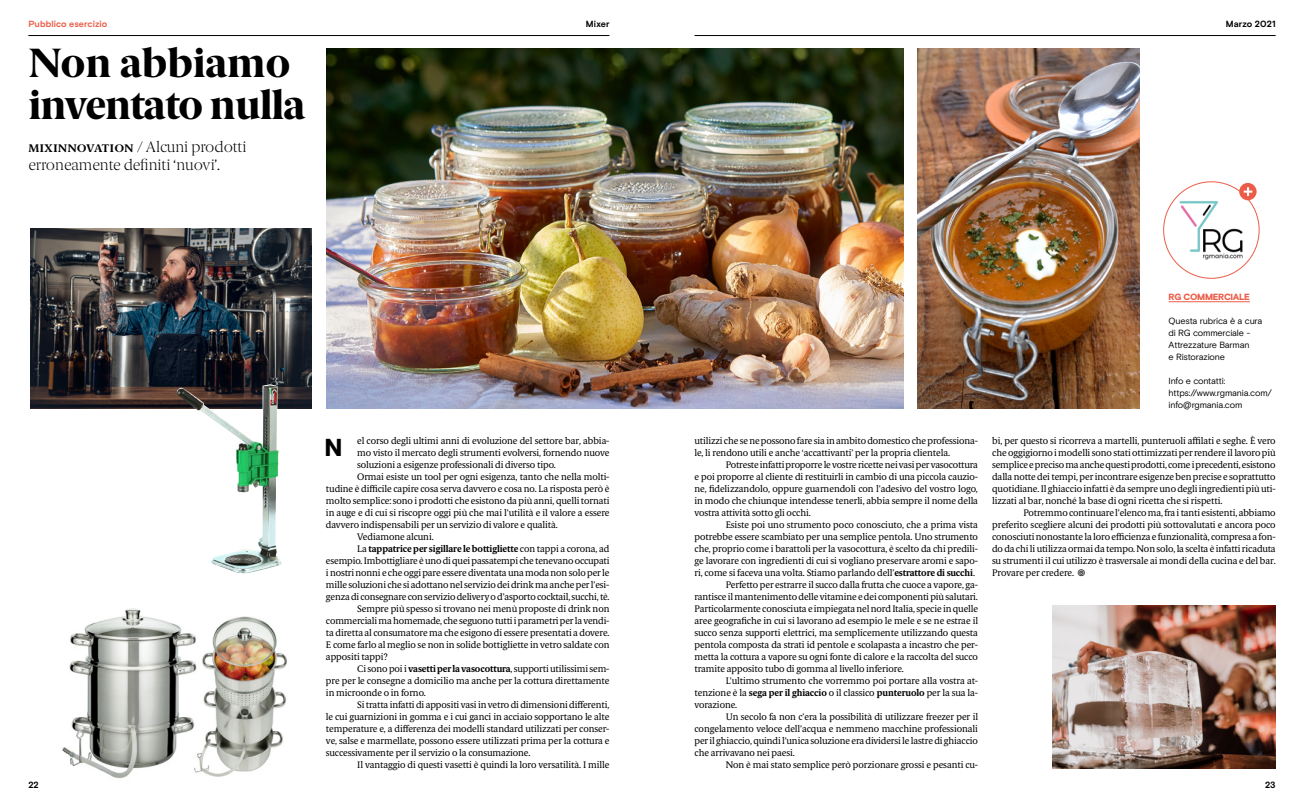
<style>
.page{position:relative;width:1304px;height:808px;background:#fff}
.page>*{position:absolute;margin:0;border:0;box-sizing:border-box;transform-origin:0 0}
.TITOLO_41_42_Berling{font:800 41px/42px "Berlingske Serif";letter-spacing:-.02em;color:#000}
.TXT-Capolettera{font:900 24.5px "Basis Grotesque Pro";color:#000}
.SOMMARIO_14_16_Berli{font:300 15px/18px "Berlingske Serif";color:#000}
.TXT-Corrente_9_5_12{font:9.5px/12px "Berlingske Serif Tx";letter-spacing:-.01em;color:#000;text-align:justify}
.TXT-Capolettera-2{font:9.5px/12px "Berlingske Serif Tx";letter-spacing:-.01em;color:#000;text-align:justify}
.TXT_Box_Basis_9_12{font:9px/12px "Basis Grotesque Pro";letter-spacing:-.02em;color:#000}
.t1{font:700 9px "Basis Grotesque Pro";letter-spacing:.01em;color:#000}
.t2{font:700 9px "Basis Grotesque Pro";letter-spacing:.01em;color:#eb5d48}
.t3{font:900 9px "Basis Grotesque Pro";letter-spacing:-.035em;color:#eb5d48}
.s1{font-family:"Berlingske Serif D Bd";font-weight:400}
.s2{font-weight:700}
</style>
<div class="page">
<img style="left:1164px;top:182px;width:95px;height:96px">
<hr style="left:28px;top:35px;width:581px;height:1px;background:#000">
<hr style="left:694px;top:35px;width:582px;height:1px;background:#000">
<hr style="left:1169px;top:301px;width:81px;height:1px;background:#eb5d48">
<img style="left:327px;top:48px;width:577px;height:360px">
<img style="left:918px;top:48px;width:221px;height:360px">
<svg style="left:1239px;top:183px;width:18px;height:17px"></svg>
<img style="left:62px;top:608px;width:225px;height:171px">
<img style="left:1052px;top:605px;width:224px;height:163px">
<img style="left:31px;top:228px;width:281px;height:180px">
<img style="left:176px;top:384px;width:106px;height:190px">
<p class="t2" style="left:28px;top:19px;width:80px">Pubblico esercizio</p>
<p class="t1" style="left:586px;top:19px;width:25px">Mixer</p>
<p class="t1" style="left:1226px;top:19px;width:51px">Marzo 2021</p>
<p class="TITOLO_41_42_Berling" style="left:28px;top:42px;width:279px">Non abbiamo inventato nulla</p>
<p class="SOMMARIO_14_16_Berli" style="left:28px;top:137px;width:220px"><span class="s1">mixinnovation</span> / Alcuni prodotti erroneamente definiti ‘nuovi’.</p>
<p class="TXT-Capolettera" style="left:324px;top:433px;width:20px">N</p>
<p class="TXT-Capolettera-2" style="left:357px;top:435px;width:254px">el corso degli ultimi anni di evoluzione del settore bar, abbia&shy;mo visto il mercato degli strumenti evolversi, fornendo nuove soluzioni a esigenze professionali di diverso tipo.</p>
<p class="TXT-Corrente_9_5_12" style="left:326px;top:471px;width:285px;text-indent:31px">Ormai esiste un tool per ogni esigenza, tanto che nella molti&shy;tudine è difficile capire cosa serva davvero e cosa no. La risposta però è molto semplice: sono i prodotti che esistono da più anni, quelli tornati in auge e di cui si riscopre oggi più che mai l’utilità e il valore a essere davvero indispensabili per un servizio di valore e qualità.</p>
<p class="TXT-Corrente_9_5_12" style="left:357px;top:531px;width:78px">Vediamone alcuni.</p>
<p class="TXT-Corrente_9_5_12" style="left:326px;top:543px;width:285px;text-indent:31px">La <span class="s2">tappatrice per sigillare le bottigliette</span> con tappi a corona, ad esempio. Imbottigliare è uno di quei passatempi che tenevano occupati i nostri nonni e che oggi pare essere diventata una moda non solo per le mille soluzioni che si adottano nel servizio dei drink ma anche per l’esi&shy;genza di consegnare con servizio delivery o d’asporto cocktail, succhi, tè.</p>
<p class="TXT-Corrente_9_5_12" style="left:326px;top:603px;width:285px;text-indent:31px">Sempre più spesso si trovano nei menù proposte di drink non commerciali ma homemade, che seguono tutti i parametri per la vendi&shy;ta diretta al consumatore ma che esigono di essere presentati a dovere.<br>E come farlo al meglio se non in solide bottigliette in vetro saldate con appositi tappi?</p>
<p class="TXT-Corrente_9_5_12" style="left:326px;top:663px;width:285px;text-indent:31px">Ci sono poi i <span class="s2">vasetti per la vasocottura</span>, supporti utilissimi sem&shy;pre per le consegne a domicilio ma anche per la cottura direttamente in microonde o in forno.</p>
<p class="TXT-Corrente_9_5_12" style="left:326px;top:699px;width:285px;text-indent:31px">Si tratta infatti di appositi vasi in vetro di dimensioni differenti, le cui guarnizioni in gomma e i cui ganci in acciaio sopportano le alte temperature e, a differenza dei modelli standard utilizzati per conser&shy;ve, salse e marmellate, possono essere utilizzati prima per la cottura e successivamente per il servizio o la consumazione.</p>
<p class="TXT-Corrente_9_5_12" style="left:357px;top:759px;width:254px">Il vantaggio di questi vasetti è quindi la loro versatilità. I mille</p>
<p class="TXT-Corrente_9_5_12" style="left:694px;top:435px;width:285px">utilizzi che se ne possono fare sia in ambito domestico che professiona&shy;le, li rendono utili e anche ‘accattivanti’ per la propria clientela.</p>
<p class="TXT-Corrente_9_5_12" style="left:694px;top:459px;width:285px;text-indent:31px">Potreste infatti proporre le vostre ricette nei vasi per vasocottura e poi proporre al cliente di restituirli in cambio di una piccola cauzio&shy;ne, fidelizzandolo, oppure guarnendoli con l’adesivo del vostro logo, in modo che chiunque intendesse tenerli, abbia sempre il nome della vostra attività sotto gli occhi.</p>
<p class="TXT-Corrente_9_5_12" style="left:694px;top:519px;width:285px;text-indent:31px">Esiste poi uno strumento poco conosciuto, che a prima vista potrebbe essere scambiato per una semplice pentola. Uno strumento che, proprio come i barattoli per la vasocottura, è scelto da chi predili&shy;ge lavorare con ingredienti di cui si vogliano preservare aromi e sapo&shy;ri, come si faceva una volta. Stiamo parlando dell’<span class="s2">estrattore di succhi</span>.</p>
<p class="TXT-Corrente_9_5_12" style="left:694px;top:579px;width:285px;text-indent:31px">Perfetto per estrarre il succo dalla frutta che cuoce a vapore, ga&shy;rantisce il mantenimento delle vitamine e dei componenti più salutari.<br>Particolarmente conosciuta e impiegata nel nord Italia, specie in quelle aree geografiche in cui si lavorano ad esempio le mele e se ne estrae il succo senza supporti elettrici, ma semplicemente utilizzando questa pentola composta da strati id pentole e scolapasta a incastro che per&shy;metta la cottura a vapore su ogni fonte di calore e la raccolta del succo tramite apposito tubo di gomma al livello inferiore.</p>
<p class="TXT-Corrente_9_5_12" style="left:694px;top:675px;width:285px;text-indent:31px">L’ultimo strumento che vorremmo poi portare alla vostra at&shy;tenzione è la <span class="s2">sega per il ghiaccio</span> o il classico <span class="s2">punteruolo</span> per la sua la&shy;vorazione.</p>
<p class="TXT-Corrente_9_5_12" style="left:694px;top:711px;width:285px;text-indent:31px">Un secolo fa non c’era la possibilità di utilizzare freezer per il congelamento veloce dell’acqua e nemmeno macchine professionali per il ghiaccio, quindi l’unica soluzione era dividersi le lastre di ghiaccio che arrivavano nei paesi.</p>
<p class="TXT-Corrente_9_5_12" style="left:726px;top:759px;width:254px">Non è mai stato semplice però porzionare grossi e pesanti cu-</p>
<p class="t3" style="left:1169px;top:292px;width:83px">RG COMMERCIALE</p>
<p class="TXT_Box_Basis_9_12" style="left:1169px;top:315px;width:95px">Questa rubrica è a cura di RG commerciale -</p>
<p class="TXT_Box_Basis_9_12" style="left:1169px;top:339px;width:82px">Attrezzature Barman e Ristorazione</p>
<p class="TXT_Box_Basis_9_12" style="left:1169px;top:375px;width:58px">Info e contatti:</p>
<p class="TXT_Box_Basis_9_12" style="left:1169px;top:387px;width:105px">https://www.rgmania.com/</p>
<p class="TXT_Box_Basis_9_12" style="left:1169px;top:399px;width:75px">info@rgmania.com</p>
<p class="TXT-Corrente_9_5_12" style="left:992px;top:435px;width:285px">bi, per questo si ricorreva a martelli, punteruoli affilati e seghe. È vero che oggigiorno i modelli sono stati ottimizzati per rendere il lavoro più semplice e preciso ma anche questi prodotti, come i precedenti, esistono dalla notte dei tempi, per incontrare esigenze ben precise e soprattutto quotidiane. Il ghiaccio infatti è da sempre uno degli ingredienti più uti&shy;lizzati al bar, nonché la base di ogni ricetta che si rispetti.</p>
<p class="TXT-Corrente_9_5_12" style="left:992px;top:507px;width:285px;text-indent:31px">Potremmo continuare l’elenco ma, fra i tanti esistenti, abbiamo preferito scegliere alcuni dei prodotti più sottovalutati e ancora poco conosciuti nonostante la loro efficienza e funzionalità, compresa a fon&shy;do da chi li utilizza ormai da tempo. Non solo, la scelta è infatti ricaduta su strumenti il cui utilizzo è trasversale ai mondi della cucina e del bar.<br>Provare per credere. ❁</p>
<p class="t1" style="left:28px;top:779px;width:12px">22</p>
<p class="t1" style="left:1265px;top:779px;width:12px">23</p>
</div>
